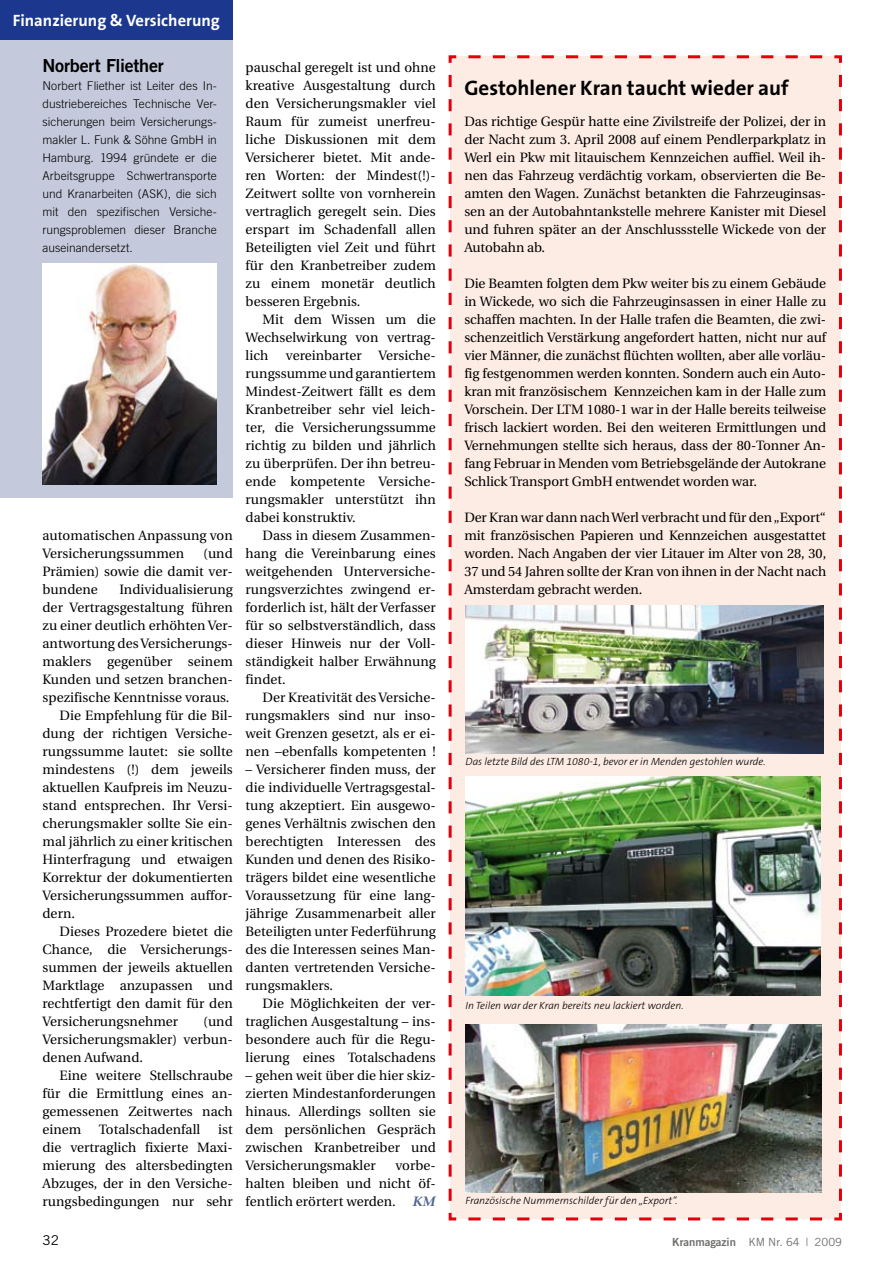
<style>
.page{position:relative;width:893px;height:1263px;background:#fff}
.page>*{position:absolute;margin:0;border:0;box-sizing:border-box;transform-origin:0 0}
.t1{font:700 21px "The Sans B7";color:#000}
.t2{font:18px "Trade Gothic Bold Two";letter-spacing:-.01em;color:#000}
.t3{font:700 16.5px "The Sans B7";color:#fff}
.t4{font:13.5px/18px "Utopia";letter-spacing:.005em;color:#000;text-align:justify}
.t5{font:13.5px "Trade Gothic";color:#000}
.t6{font:300 12px/18px "Trade Gothic";color:#000;text-align:justify}
.t7{font:11.25px "Trade Gothic";color:#6f6f6e}
.t8{font:italic 300 10.5px "The Sans B3";color:#000}
.s1{font-family:"Stone Serif";font-weight:600;font-style:italic;color:#50658d}
.s2{font-family:"Trade Gothic Bold Two"}
</style>
<div class="page">
<div style="left:0;top:0;width:233px;height:497px;background:#c4c9db"></div>
<div style="left:0;top:0;width:233px;height:39px;background:#1c388e"></div>
<img style="left:43px;top:264px;width:174px;height:221px">
<div style="left:448px;top:55px;width:394px;height:1166px;background:#fdece4"></div>
<img style="left:466px;top:606px;width:357px;height:147px">
<img style="left:466px;top:776px;width:355px;height:220px">
<img style="left:466px;top:1024px;width:355px;height:168px">
<p class="t3" style="left:13px;top:11px;width:208px">Finanzierung &amp; Versicherung</p>
<h2 class="t2" style="left:43px;top:54px;width:123px">Norbert Fliether</h2>
<p class="t6" style="left:43px;top:77px;width:176px">Norbert Fliether ist Leiter des In&shy;dustriebereiches Technische Ver&shy;sicherungen beim Versicherungs&shy;makler L. Funk &amp; Söhne GmbH in Hamburg. 1994 gründete er die Arbeitsgruppe Schwertransporte und Kranarbeiten (ASK), die sich mit den spezifischen Versiche&shy;rungsproblemen dieser Branche auseinandersetzt.</p>
<h1 class="t1" style="left:464px;top:77px;width:326px">Gestohlener Kran taucht wieder auf</h1>
<p class="t4" style="left:246px;top:59px;width:192px">pauschal geregelt ist und ohne kreative Ausgestaltung durch den Versicherungsmakler viel Raum für zumeist unerfreu&shy;liche Diskussionen mit dem Versicherer bietet. Mit ande&shy;ren Worten: der Mindest(!)- Zeitwert sollte von vornherein vertraglich geregelt sein. Dies erspart im Schadenfall allen Beteiligten viel Zeit und führt für den Kranbetreiber zudem zu einem monetär deutlich besseren Ergebnis.</p>
<p class="t4" style="left:246px;top:310px;width:192px;text-indent:17px">Mit dem Wissen um die Wechselwirkung von vertrag&shy;lich</p>
<p class="t4" style="left:464px;top:113px;width:363px">Das richtige Gespür hatte eine Zivilstreife der Polizei, der in der Nacht zum 3. April 2008 auf einem Pendlerparkplatz in Werl ein Pkw mit litauischem Kennzeichen auffiel. Weil ih&shy;nen das Fahrzeug verdächtig vorkam, observierten die Be&shy;amten den Wagen. Zunächst betankten die Fahrzeuginsas&shy;sen an der Autobahntankstelle mehrere Kanister mit Diesel und fuhren später an der Anschlussstelle Wickede von der Autobahn ab.</p>
<p class="t4" style="left:464px;top:275px;width:363px">Die Beamten folgten dem Pkw weiter bis zu einem Gebäude in Wickede, wo sich die Fahrzeuginsassen in einer Halle zu schaffen machten. In der Halle trafen die Beamten, die zwi&shy;schenzeitlich Verstärkung angefordert hatten, nicht nur auf vier Männer, die zunächst flüchten wollten, aber alle vorläu&shy;fig festgenommen werden konnten. Sondern auch ein Auto&shy;kran mit französischem Kennzeichen kam in der Halle zum Vorschein. Der LTM 1080-1 war in der Halle bereits teilweise frisch lackiert worden. Bei den weiteren Ermittlungen und Vernehmungen stellte sich heraus, dass der 80-Tonner An&shy;fang Februar in Menden vom Betriebsgelände der Autokrane Schlick Transport GmbH entwendet worden war.</p>
<p class="t4" style="left:464px;top:509px;width:363px">Der Kran war dann nach Werl verbracht und für den „Export“ mit französischen Papieren und Kennzeichen ausgestattet worden. Nach Angaben der vier Litauer im Alter von 28, 30, 37 und 54 Jahren sollte der Kran von ihnen in der Nacht nach Amsterdam gebracht werden.</p>
<p class="t4" style="left:246px;top:346px;width:192px;text-indent:40px">vereinbarter Versiche&shy;rungssumme und garantiertem Mindest-Zeitwert fällt es dem Kranbetreiber sehr viel leich&shy;ter, die Versicherungssumme richtig zu bilden und jährlich zu überprüfen. Der ihn betreu&shy;ende kompetente Versiche&shy;rungsmakler unterstützt ihn dabei konstruktiv.</p>
<p class="t4" style="left:246px;top:526px;width:192px;text-indent:17px">Dass in diesem Zusammen&shy;hang die Vereinbarung eines weitgehenden Unterversiche&shy;rungsverzichtes zwingend er&shy;forderlich ist, hält der Verfasser für so selbstverständlich, dass dieser Hinweis nur der Voll&shy;ständigkeit halber Erwähnung findet.</p>
<p class="t4" style="left:246px;top:688px;width:192px;text-indent:17px">Der Kreativität des Versiche&shy;rungsmaklers sind nur inso&shy;weit Grenzen gesetzt, als er ei&shy;nen –ebenfalls kompetenten !</p>
<p class="t4" style="left:246px;top:760px;width:192px">– Versicherer finden muss, der die individuelle Vertragsgestal&shy;tung akzeptiert. Ein ausgewo&shy;genes Verhältnis zwischen den berechtigten Interessen des Kunden und denen des Risiko&shy;trägers bildet eine wesentliche Voraussetzung für eine lang&shy;jährige Zusammenarbeit aller Beteiligten unter Federführung des die Interessen seines Man&shy;danten vertretenden Versiche&shy;rungsmaklers.</p>
<p class="t4" style="left:246px;top:994px;width:192px;text-indent:17px">Die Möglichkeiten der ver&shy;traglichen Ausgestaltung – ins&shy;besondere auch für die Regu&shy;lierung eines Totalschadens</p>
<p class="t4" style="left:246px;top:1066px;width:192px">– gehen weit über die hier skiz&shy;zierten Mindestanforderungen hinaus. Allerdings sollten sie dem persönlichen Gespräch zwischen Kranbetreiber und Versicherungsmakler</p>
<p class="t4" style="left:43px;top:527px;width:192px">automatischen Anpassung von<br>Versicherungssummen</p>
<p class="t4" style="left:43px;top:545px;width:192px;text-indent:161px">(und Prämien) sowie die damit ver&shy;bundene</p>
<p class="t4" style="left:119px;top:581px;width:115px">Individualisierung</p>
<p class="t4" style="left:43px;top:599px;width:192px">der Vertragsgestaltung führen</p>
<p class="t4" style="left:43px;top:617px;width:192px">zu einer deutlich erhöhten Ver-</p>
<p class="t4" style="left:43px;top:635px;width:192px">antwortung des Versicherungs-</p>
<p class="t4" style="left:43px;top:653px;width:192px">maklers gegenüber seinem</p>
<p class="t4" style="left:43px;top:671px;width:192px">Kunden und setzen branchen-</p>
<p class="t4" style="left:43px;top:689px;width:189px">spezifische Kenntnisse voraus.</p>
<p class="t4" style="left:60px;top:707px;width:175px">Die Empfehlung für die Bil-</p>
<p class="t4" style="left:43px;top:725px;width:192px">dung der richtigen Versiche-</p>
<p class="t4" style="left:43px;top:743px;width:192px">rungssumme lautet: sie sollte</p>
<p class="t4" style="left:43px;top:761px;width:192px">mindestens (!) dem jeweils</p>
<p class="t4" style="left:43px;top:779px;width:192px">aktuellen Kaufpreis im Neuzu-</p>
<p class="t4" style="left:43px;top:797px;width:192px">stand entsprechen. Ihr Versi-</p>
<p class="t4" style="left:43px;top:815px;width:192px">cherungsmakler sollte Sie ein-</p>
<p class="t4" style="left:43px;top:833px;width:192px">mal jährlich zu einer kritischen</p>
<p class="t4" style="left:43px;top:851px;width:192px">Hinterfragung und etwaigen</p>
<p class="t4" style="left:43px;top:869px;width:192px">Korrektur der dokumentierten</p>
<p class="t4" style="left:43px;top:887px;width:192px">Versicherungssummen auffor-</p>
<p class="t4" style="left:43px;top:905px;width:34px">dern.</p>
<p class="t4" style="left:60px;top:923px;width:175px">Dieses Prozedere bietet die</p>
<p class="t4" style="left:43px;top:941px;width:192px">Chance, die Versicherungs-</p>
<p class="t4" style="left:43px;top:959px;width:192px">summen der jeweils aktuellen</p>
<p class="t4" style="left:43px;top:977px;width:192px">Marktlage anzupassen und</p>
<p class="t4" style="left:43px;top:995px;width:192px">rechtfertigt den damit für den</p>
<p class="t4" style="left:43px;top:1013px;width:137px">Versicherungsnehmer</p>
<p class="t8" style="left:466px;top:756px;width:302px">Das letzte Bild des LTM 1080-1, bevor er in Menden gestohlen wurde.</p>
<p class="t8" style="left:466px;top:1000px;width:219px">In Teilen war der Kran bereits neu lackiert worden.</p>
<p class="t4" style="left:43px;top:1013px;width:192px;text-indent:161px">(und Versicherungsmakler) verbun&shy;denen Aufwand.</p>
<p class="t4" style="left:43px;top:1067px;width:192px;text-indent:17px">Eine weitere Stellschraube für die Ermittlung eines an&shy;gemessenen Zeitwertes nach einem</p>
<p class="t4" style="left:99px;top:1121px;width:103px">Totalschadenfall</p>
<p class="t4" style="left:43px;top:1121px;width:192px;text-indent:176px">ist die vertraglich fixierte Maxi&shy;mierung des altersbedingten Abzuges, der in den Versiche&shy;rungsbedingungen nur sehr</p>
<p class="t4" style="left:246px;top:1156px;width:192px;text-indent:150px">vorbe&shy;halten bleiben und nicht öf&shy;fentlich erörtert werden. <span class="s1">KM</span></p>
<p class="t8" style="left:466px;top:1195px;width:213px">Französische Nummernschilder für den „Export“.</p>
<p class="t5" style="left:43px;top:1232px;width:18px">32</p>
<p class="t7" style="left:672px;top:1235px;width:171px"><span class="s2">Kranmagazin</span> KM Nr. 64 | 2009</p>
</div>
